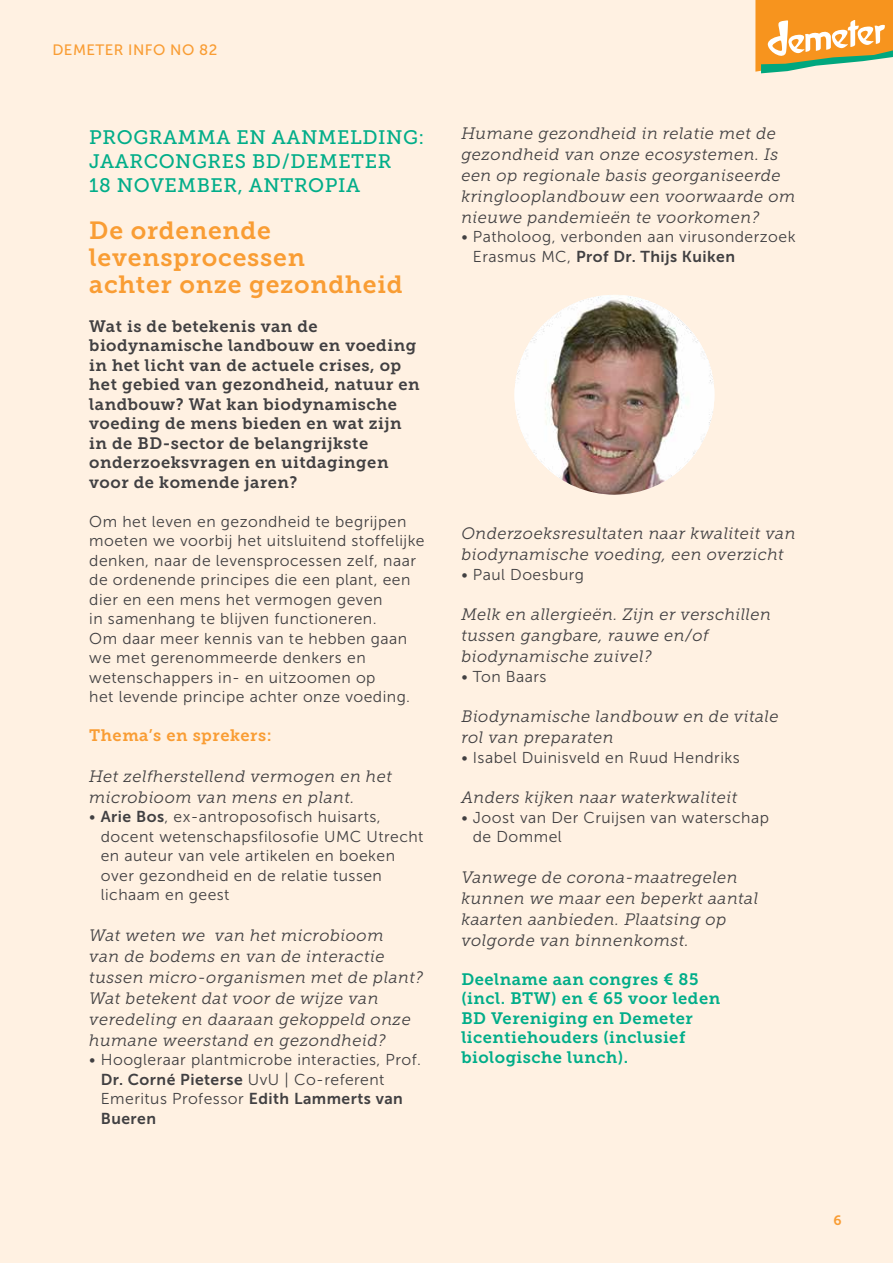
<style>
.page{position:relative;width:893px;height:1263px;background:#fff1e2}
.page>*{position:absolute;margin:0;border:0;box-sizing:border-box;transform-origin:0 0}
.t1{font:24.75px/27px "Museo Slab 700";letter-spacing:.03em;color:#f99d34}
.t2{font:19.5px/24px "Museo Slab 500";letter-spacing:.03em;color:#00ad89}
.t3{font:italic 16.5px/21px "Museo Slab 300";letter-spacing:.03em;color:#414042}
.t4{font:16.5px/19.5px "Museo Slab 700";letter-spacing:.03em;color:#414042}
.t5{font:16.5px/19.5px "Museo Slab 700";letter-spacing:.03em;color:#00ad89}
.t6{font:16.5px "Museo Slab 700";letter-spacing:.03em;color:#f99d34}
.t7{font:15.75px/19.5px "Museo Sans 300";letter-spacing:.03em;color:#414042}
.t8{font:15.75px "Museo Sans 700";letter-spacing:.03em;color:#414042}
.t9{font:15px "Museo Sans 500";letter-spacing:.03em;color:#f99d34}
.t10{font:13.5px "Museo Slab 700";color:#f99d34}
.s1{font-family:"Museo Sans 700"}
.s2{font-family:"Museo Sans 300"}
</style>
<div class="page">
<img style="left:514px;top:295px;width:200px;height:200px;border-radius:100px">
<svg style="left:755px;top:0;width:138px;height:73px;background:#e3ae59"></svg>
<p class="t9" style="left:52px;top:42px;width:166px">DEMETER INFO NO 82</p>
<p class="t9" style="left:60px;top:42px;width:166px">DEMETER INFO NO 82</p>
<p class="t2" style="left:89px;top:125px;width:337px">PROGRAMMA EN AANMELDING:<br>JAARCONGRES BD/DEMETER<br>18 NOVEMBER, ANTROPIA</p>
<h1 class="t1" style="left:89px;top:217px;width:315px">De ordenende levensprocessen<br>achter onze gezondheid</h1>
<p class="t4" style="left:89px;top:316px;width:332px">Wat is de betekenis van de biodynamische landbouw en voeding in het licht van de actuele crises, op het gebied van gezondheid, natuur en landbouw? Wat kan biodynamische voeding de mens bieden en wat zijn in de BD-sector de belangrijkste onderzoeksvragen en uitdagingen voor de komende jaren?</p>
<p class="t7" style="left:89px;top:511px;width:337px">Om het leven en gezondheid te begrijpen moeten we voorbij het uitsluitend stoffelijke denken, naar de levensprocessen zelf, naar de ordenende principes die een plant, een dier en een mens het vermogen geven<br>in samenhang te blijven functioneren.<br>Om daar meer kennis van te hebben gaan we met gerenommeerde denkers en wetenschappers in- en uitzoomen op<br>het levende principe achter onze voeding.</p>
<p class="t6" style="left:89px;top:726px;width:184px">Thema’s en sprekers:</p>
<p class="t3" style="left:89px;top:765px;width:304px">Het zelfherstellend vermogen en het microbioom van mens en plant.</p>
<p class="t7" style="left:101px;top:807px;width:324px;text-indent:-11px">• <span class="s1">Arie Bos</span>, ex-antroposofisch huisarts, docent wetenschapsfilosofie UMC Utrecht en auteur van vele artikelen en boeken over gezondheid en de relatie tussen lichaam en geest</p>
<p class="t3" style="left:89px;top:924px;width:335px">Wat weten we van het microbioom<br>van de bodems en van de interactie tussen micro-organismen met de plant?<br>Wat betekent dat voor de wijze van veredeling en daaraan gekoppeld onze humane weerstand en gezondheid?</p>
<p class="t7" style="left:89px;top:1050px;width:333px">• Hoogleraar plantmicrobe interacties, Prof.</p>
<p class="t8" style="left:101px;top:1070px;width:285px">Dr. Corné Pieterse <span class="s2">UvU | Co-referent</span></p>
<p class="t7" style="left:101px;top:1089px;width:304px">Emeritus Professor <span class="s1">Edith Lammerts van</span></p>
<p class="t8" style="left:101px;top:1109px;width:57px">Bueren</p>
<p class="t3" style="left:461px;top:123px;width:335px">Humane gezondheid in relatie met de gezondheid van onze ecosystemen. Is een op regionale basis georganiseerde kringlooplandbouw een voorwaarde om nieuwe pandemieën te voorkomen?</p>
<p class="t7" style="left:461px;top:227px;width:336px">• Patholoog, verbonden aan virusonderzoek</p>
<p class="t8" style="left:473px;top:247px;width:264px"><span class="s2">Erasmus MC,</span> Prof Dr. Thijs Kuiken</p>
<p class="t3" style="left:461px;top:523px;width:336px">Onderzoeksresultaten naar kwaliteit van biodynamische voeding, een overzicht</p>
<p class="t7" style="left:461px;top:565px;width:124px">• Paul Doesburg</p>
<p class="t3" style="left:461px;top:604px;width:311px">Melk en allergieën. Zijn er verschillen tussen gangbare, rauwe en/of biodynamische zuivel?</p>
<p class="t7" style="left:461px;top:667px;width:87px">• Ton Baars</p>
<p class="t3" style="left:461px;top:706px;width:319px">Biodynamische landbouw en de vitale rol van preparaten</p>
<p class="t7" style="left:461px;top:748px;width:280px">• Isabel Duinisveld en Ruud Hendriks</p>
<p class="t3" style="left:461px;top:787px;width:277px">Anders kijken naar waterkwaliteit</p>
<p class="t7" style="left:473px;top:808px;width:298px;text-indent:-11px">• Joost van Der Cruijsen van waterschap de Dommel</p>
<p class="t3" style="left:461px;top:867px;width:298px">Vanwege de corona-maatregelen kunnen we maar een beperkt aantal kaarten aanbieden. Plaatsing op volgorde van binnenkomst.</p>
<p class="t5" style="left:461px;top:969px;width:260px">Deelname aan congres € 85 (incl. BTW) en € 65 voor leden<br>BD Vereniging en Demeter licentiehouders (inclusief biologische lunch).</p>
<p class="t10" style="left:834px;top:1212px;width:10px">6</p>
</div>
